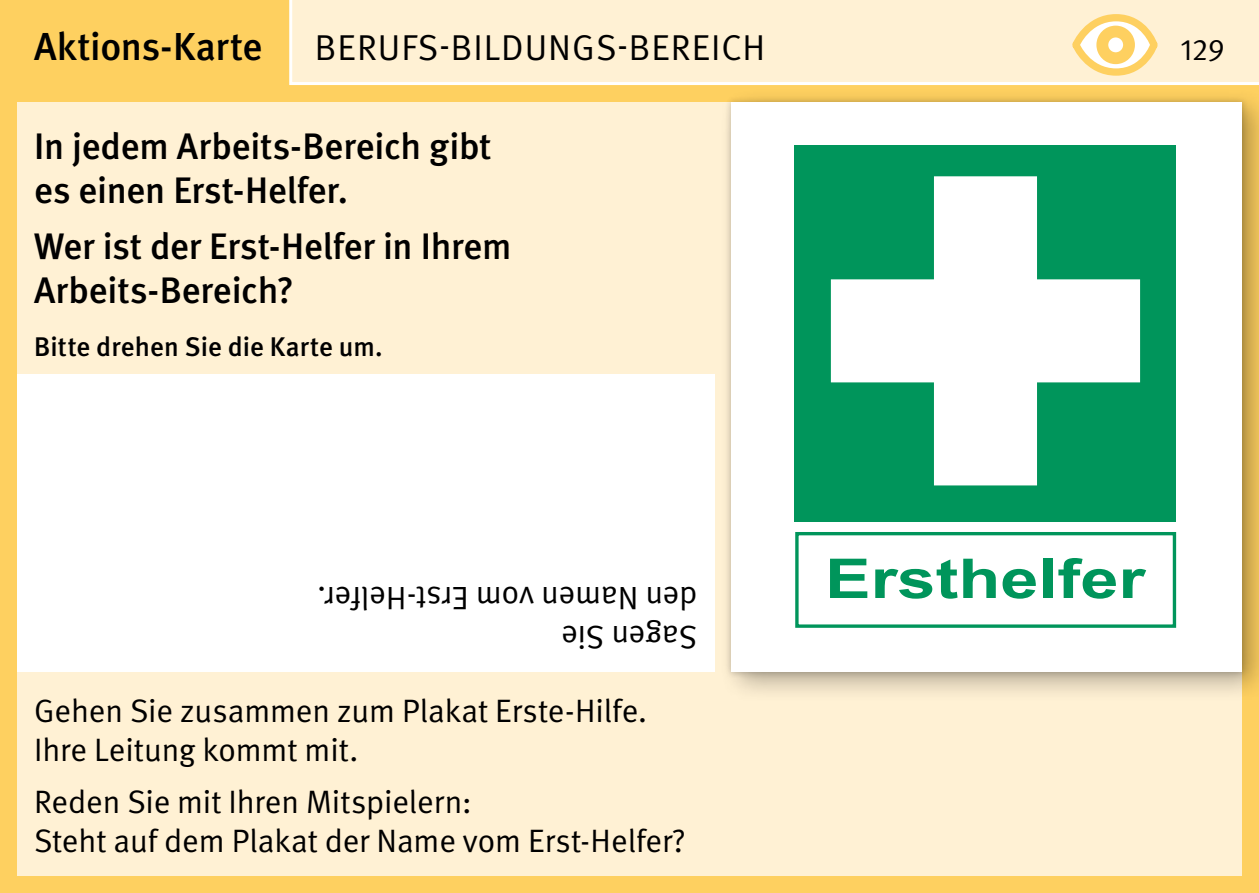
<style>
.page{position:relative;width:1259px;height:893px;background:#fed060}
.page>*{position:absolute;margin:0;border:0;box-sizing:border-box;transform-origin:0 0}
.t1{font:700 54.9px "Arial";color:#00955b;scale:1.25 1}
.t2{font:500 39px "DGUV Meta";letter-spacing:-.005em;color:#000}
.t3{font:500 36.9px/43.5px "DGUV Meta";letter-spacing:-.005em;color:#000}
.t4{font:36px "DGUV Meta";letter-spacing:.03em;color:#000}
.t5{font:32.4px/39px "DGUV Meta";color:#000}
.t6{font:30px "DGUV Meta";color:#000}
.t7{font:500 27px "DGUV Meta";letter-spacing:.005em;color:#000}
</style>
<div class="page">
<div style="left:17px;top:102px;width:1225px;height:774px;background:#fff1d4"></div>
<div style="left:17px;top:374px;width:697px;height:298px;background:#fff"></div>
<div style="left:718px;top:87px;width:541px;height:616px;background:#000;opacity:.3"></div>
<div style="left:724px;top:95px;width:524px;height:583px;background:#000;opacity:.2"></div>
<div style="left:731px;top:102px;width:511px;height:570px;background:#fff"></div>
<div style="left:289px;top:0;width:970px;height:85px;background:#fff1d4"></div>
<svg style="left:1071px;top:13px;width:87px;height:64px"></svg>
<div style="left:1096px;top:26px;width:39px;height:38px;border:12px solid #fed060;border-radius:50%"></div>
<div style="left:795px;top:532px;width:381px;height:96px;border:3px solid #00955b"></div>
<div style="left:795px;top:145px;width:381px;height:376px;background:#00955b"></div>
<svg style="left:831px;top:176px;width:309px;height:309px;fill:#fff"></svg>
<p class="t2" style="left:34px;top:23px;width:230px">Aktions-Karte</p>
<p class="t4" style="left:315px;top:26px;width:452px">BERUFS-BILDUNGS-BEREICH</p>
<p class="t6" style="left:1180px;top:32px;width:46px">129</p>
<p class="t3" style="left:34px;top:126px;width:459px">In jedem Arbeits-Bereich gibt es einen Erst-Helfer.</p>
<p class="t3" style="left:34px;top:226px;width:479px">Wer ist der Erst-Helfer in Ihrem<br>Arbeits-Bereich?</p>
<p class="t7" style="left:34px;top:331px;width:350px">Bitte drehen Sie die Karte um.</p>
<p class="t5" style="left:697px;top:656px;width:382px;rotate:-180deg">Sagen Sie<br>den Namen vom Erst-Helfer.</p>
<p class="t5" style="left:34px;top:692px;width:614px">Gehen Sie zusammen zum Plakat Erste-Hilfe.<br>Ihre Leitung kommt mit.</p>
<p class="t5" style="left:34px;top:783px;width:653px">Reden Sie mit Ihren Mitspielern:<br>Steht auf dem Plakat der Name vom Erst-Helfer?</p>
<h1 class="t1" style="left:825px;top:542px;width:258px">Ersthelfer</h1>
</div>
